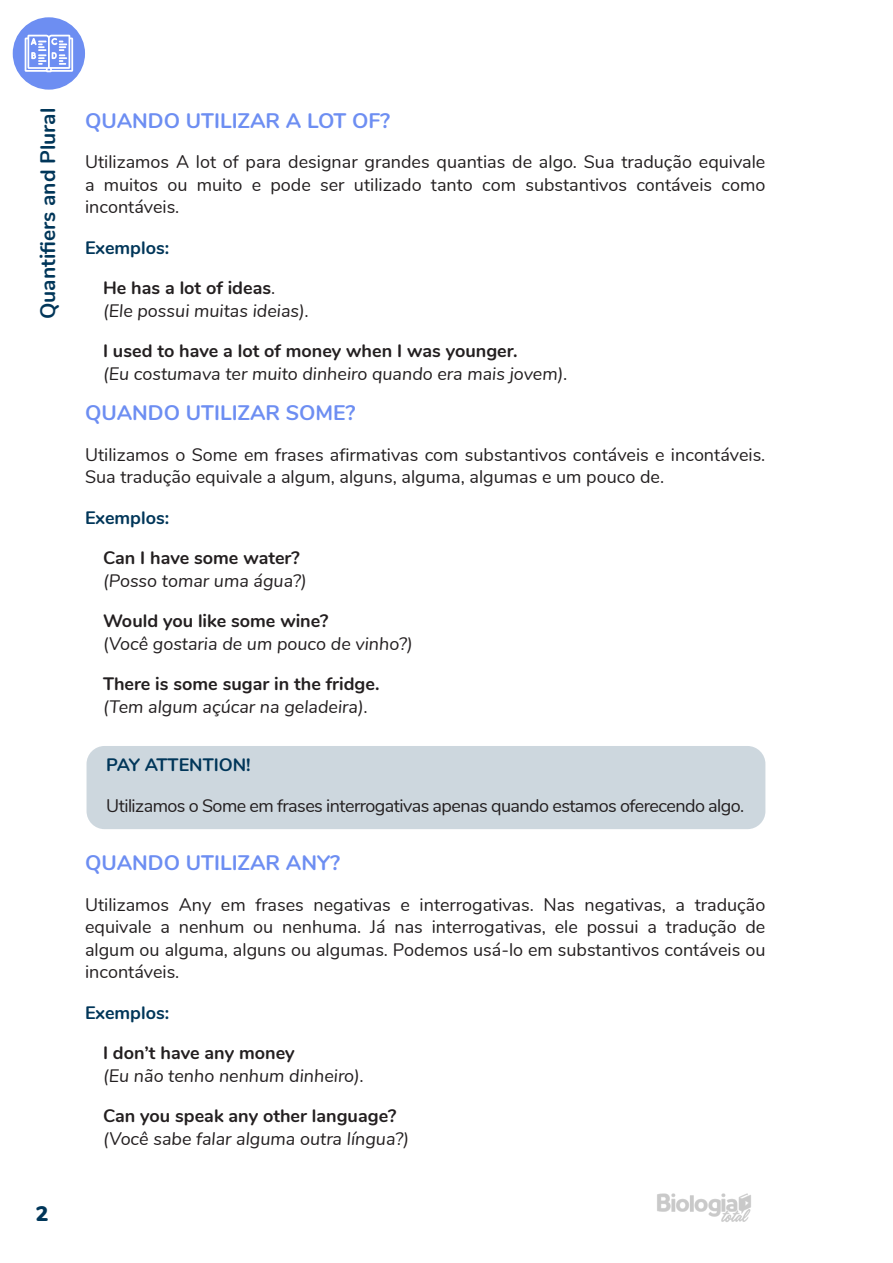
<style>
.page{position:relative;width:893px;height:1263px;background:#fff}
.page>*{position:absolute;margin:0;border:0;box-sizing:border-box;transform-origin:0 0}
.TÍTULO_PEQUENO_1{font:700 21px "Nunito";color:#6d8ef2}
.t1{font:700 21px "Nunito";color:#003659}
.TEXTO{font:700 21px "Nunito";color:#6d8ef2}
.t2{font:900 21px "Nunito";color:#003659}
.TEXTO-2{font:18px/22.5px "Nunito";color:#231f20;text-align:justify}
.TEXTO-3{font:italic 18px "Nunito";color:#231f20}
.TEXTO-4{font:700 18px "Nunito";color:#231f20}
.TEXTO-5{font:18px "Nunito";letter-spacing:-.03em;color:#231f20}
.TEXTO-6{font:700 18px "Nunito";color:#003659}
.s1{font-weight:400}
.s2{font-style:normal}
</style>
<div class="page">
<img style="left:657px;top:1193px;width:94px;height:29px">
<div style="left:13px;top:17px;width:72px;height:73px;background:#6d8ef2;border-radius:50%"></div>
<svg style="left:25px;top:35px;width:48px;height:37px"></svg>
<div style="left:87px;top:746px;width:678px;height:83px;background:#cdd7de;border-radius:18px"></div>
<p class="t1" style="left:32px;top:319px;width:213px;rotate:-90deg">Quantifiers and Plural</p>
<p class="TÍTULO_PEQUENO_1" style="left:85px;top:105px;width:307px">QUANDO UTILIZAR A LOT OF?</p>
<p class="TEXTO-2" style="left:85px;top:150px;width:682px">Utilizamos A lot of para designar grandes quantias de algo. Sua tradução equivale a muitos ou muito e pode ser utilizado tanto com substantivos contáveis como incontáveis.</p>
<p class="TEXTO-6" style="left:85px;top:234px;width:86px">Exemplos:</p>
<p class="TEXTO-4" style="left:103px;top:275px;width:174px">He has a lot of ideas<span class="s1">.</span></p>
<p class="TEXTO-3" style="left:103px;top:297px;width:207px">(Ele possui muitas ideias).</p>
<p class="TEXTO-4" style="left:103px;top:338px;width:416px">I used to have a lot of money when I was younger.</p>
<p class="TEXTO-3" style="left:103px;top:360px;width:466px">(Eu costumava ter muito dinheiro quando era mais jovem).</p>
<p class="TÍTULO_PEQUENO_1" style="left:85px;top:397px;width:272px">QUANDO UTILIZAR SOME?</p>
<p class="TEXTO-2" style="left:85px;top:442px;width:682px">Utilizamos o Some em frases afirmativas com substantivos contáveis e incontáveis.<br>Sua tradução equivale a algum, alguns, alguma, algumas e um pouco de.</p>
<p class="TEXTO-6" style="left:85px;top:504px;width:86px">Exemplos:</p>
<p class="TEXTO-4" style="left:103px;top:545px;width:198px">Can I have some water?</p>
<p class="TEXTO-3" style="left:103px;top:567px;width:205px">(Posso tomar uma água?)</p>
<p class="TEXTO-4" style="left:103px;top:608px;width:227px">Would you like some wine?</p>
<p class="TEXTO-3" style="left:103px;top:630px;width:311px"><span class="s2">(</span>Você gostaria de um pouco de vinho?)</p>
<p class="TEXTO-4" style="left:103px;top:671px;width:278px">There is some sugar in the fridge.</p>
<p class="TEXTO-3" style="left:103px;top:693px;width:266px">(Tem algum açúcar na geladeira).</p>
<p class="TEXTO-6" style="left:106px;top:752px;width:146px">PAY ATTENTION!</p>
<p class="TEXTO-5" style="left:106px;top:792px;width:639px">Utilizamos o Some em frases interrogativas apenas quando estamos oferecendo algo.</p>
<p class="t2" style="left:36px;top:1198px;width:14px">2</p>
<p class="TEXTO" style="left:85px;top:847px;width:257px">QUANDO UTILIZAR ANY?</p>
<p class="TEXTO-2" style="left:85px;top:892px;width:682px">Utilizamos Any em frases negativas e interrogativas. Nas negativas, a tradução equivale a nenhum ou nenhuma. Já nas interrogativas, ele possui a tradução de algum ou alguma, alguns ou algumas. Podemos usá-lo em substantivos contáveis ou incontáveis.</p>
<p class="TEXTO-6" style="left:85px;top:999px;width:86px">Exemplos:</p>
<p class="TEXTO-4" style="left:103px;top:1040px;width:193px">I don’t have any money</p>
<p class="TEXTO-3" style="left:103px;top:1062px;width:262px">(Eu não tenho nenhum dinheiro).</p>
<p class="TEXTO-4" style="left:103px;top:1103px;width:295px">Can you speak any other language?</p>
<p class="TEXTO-3" style="left:103px;top:1125px;width:308px">(Você sabe falar alguma outra língua?)</p>
</div>
